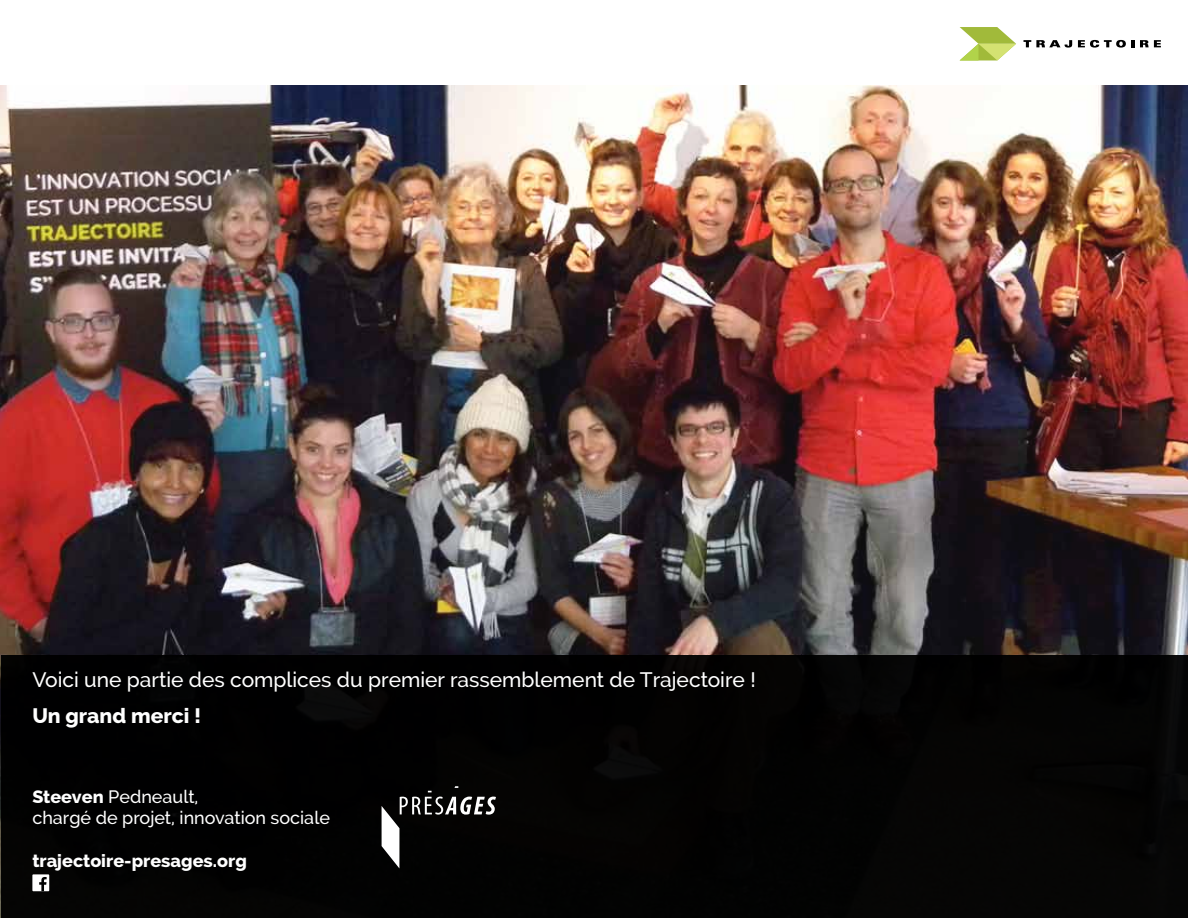
<style>
.page{position:relative;width:1188px;height:918px;background:#fff}
.page>*{position:absolute;margin:0;border:0;box-sizing:border-box;transform-origin:0 0}
.t1{font:500 21px "Raleway";color:#fff}
.t2{font:800 21px "Raleway";color:#fff}
.t3{font:500 18px/21px "Raleway";color:#fff}
.t4{font:800 18px "Raleway";color:#fff}
.s1{font-weight:800}
</style>
<div class="page">
<img style="left:0;top:85px;width:1188px;height:833px">
<svg style="left:1024px;top:40px;width:48px;height:8px"></svg>
<svg style="left:1078px;top:40px;width:56px;height:8px"></svg>
<svg style="left:1140px;top:40px;width:21px;height:7px"></svg>
<svg style="left:960px;top:27px;width:56px;height:33px"></svg>
<div style="left:1px;top:656px;width:1187px;height:262px;background:#000"></div>
<div style="left:32px;top:874px;width:17px;height:17px;background:#fff"></div>
<svg style="left:39px;top:877px;width:8px;height:14px"></svg>
<svg style="left:382px;top:786px;width:114px;height:82px"></svg>
<p class="t1" style="left:32px;top:668px;width:725px">Voici une partie des complices du premier rassemblement de Trajectoire !</p>
<p class="t2" style="left:32px;top:704px;width:170px">Un grand merci !</p>
<p class="t3" style="left:32px;top:786px;width:299px"><span class="s1">Steeven</span> Pedneault,<br>chargé de projet, innovation sociale</p>
<p class="t4" style="left:32px;top:850px;width:216px">trajectoire-presages.org</p>
</div>
